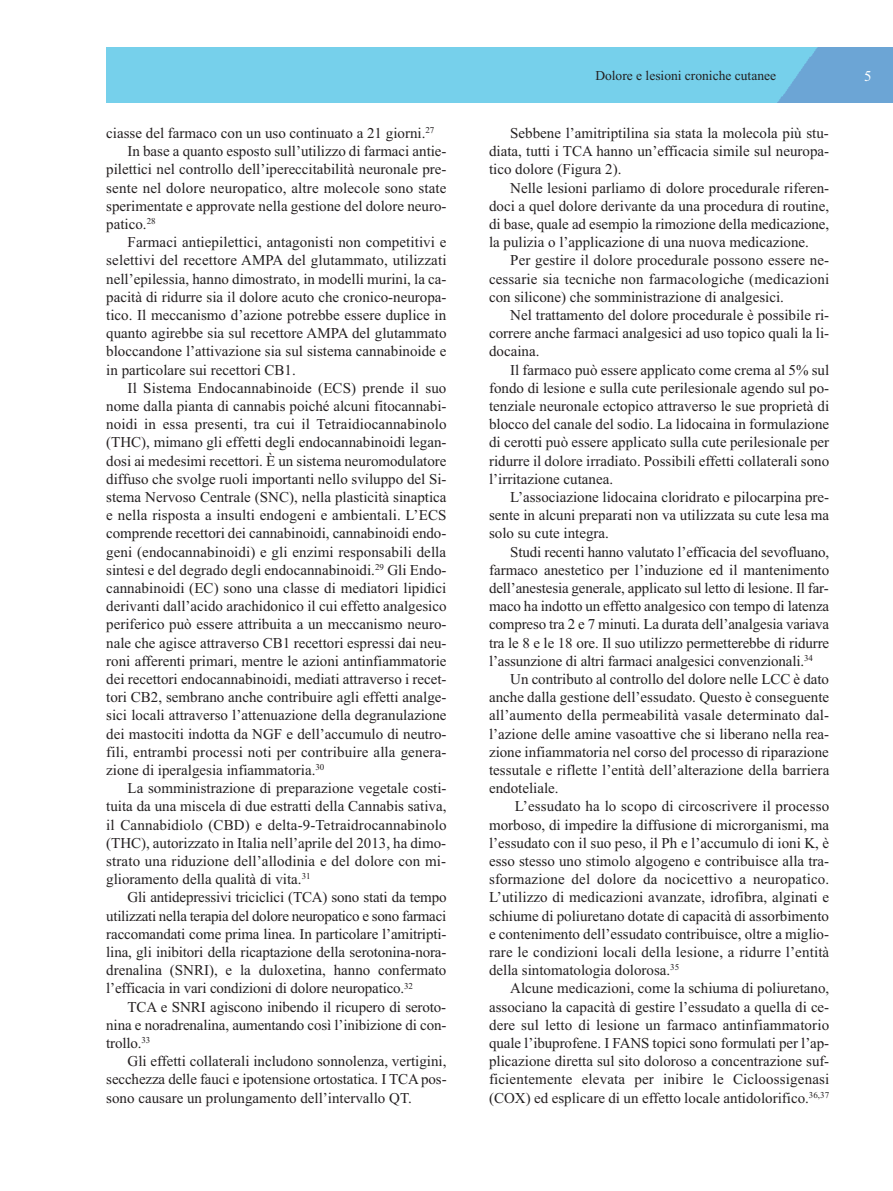
<style>
.page{position:relative;width:893px;height:1191px;background:#fff}
.page>*{position:absolute;margin:0;border:0;box-sizing:border-box;transform-origin:0 0}
.t1{font:15px/18.1px "Times New Roman";color:#231f20;text-align:justify}
.t2{font:15px "Times New Roman";letter-spacing:-.02em;color:#231f20}
.t3{font:15px "Times New Roman";color:#fff}
.t4{font:13.5px "Times New Roman";color:#231f20}
</style>
<div class="page">
<p class="t1" style="left:106px;top:124px;width:330px">ciasse del farmaco con un uso continuato a 21 giorni.<sup>27</sup></p>
<p class="t1" style="left:128px;top:142px;width:320px">In base a quanto esposto sull’utilizzo di farmaci antie-</p>
<p class="t1" style="left:106px;top:160px;width:342px">pilettici nel controllo dell’ipereccitabilità neuronale pre-</p>
<p class="t1" style="left:106px;top:178px;width:342px">sente nel dolore neuropatico, altre molecole sono state</p>
<p class="t1" style="left:106px;top:196px;width:342px">sperimentate e approvate nella gestione del dolore neuro-</p>
<p class="t1" style="left:106px;top:215px;width:51px">patico.<sup>28</sup></p>
<p class="t1" style="left:128px;top:233px;width:320px">Farmaci antiepilettici, antagonisti non competitivi e</p>
<p class="t1" style="left:106px;top:251px;width:342px">selettivi del recettore AMPA del glutammato, utilizzati</p>
<p class="t1" style="left:106px;top:269px;width:342px">nell’epilessia, hanno dimostrato, in modelli murini, la ca-</p>
<p class="t1" style="left:106px;top:287px;width:342px">pacità di ridurre sia il dolore acuto che cronico-neuropa-</p>
<p class="t1" style="left:106px;top:306px;width:341px">tico. Il meccanismo d’azione potrebbe essere duplice in</p>
<p class="t1" style="left:106px;top:324px;width:342px">quanto agirebbe sia sul recettore AMPA del glutammato</p>
<p class="t1" style="left:106px;top:342px;width:342px">bloccandone l’attivazione sia sul sistema cannabinoide e</p>
<p class="t1" style="left:106px;top:360px;width:191px">in particolare sui recettori CB1.</p>
<p class="t1" style="left:128px;top:378px;width:320px">Il Sistema Endocannabinoide (ECS) prende il suo</p>
<p class="t1" style="left:106px;top:397px;width:342px">nome dalla pianta di cannabis poiché alcuni fitocannabi-</p>
<p class="t1" style="left:106px;top:415px;width:342px">noidi in essa presenti, tra cui il Tetraidiocannabinolo</p>
<p class="t1" style="left:106px;top:433px;width:342px">(THC), mimano gli effetti degli endocannabinoidi legan-</p>
<p class="t1" style="left:106px;top:451px;width:342px">dosi ai medesimi recettori. È un sistema neuromodulatore</p>
<p class="t1" style="left:106px;top:469px;width:342px">diffuso che svolge ruoli importanti nello sviluppo del Si-</p>
<p class="t1" style="left:106px;top:488px;width:342px">stema Nervoso Centrale (SNC), nella plasticità sinaptica</p>
<p class="t1" style="left:106px;top:506px;width:342px">e nella risposta a insulti endogeni e ambientali. L’ECS</p>
<p class="t1" style="left:106px;top:524px;width:341px">comprende recettori dei cannabinoidi, cannabinoidi endo-</p>
<p class="t1" style="left:106px;top:542px;width:341px">geni (endocannabinoidi) e gli enzimi responsabili della</p>
<p class="t1" style="left:106px;top:560px;width:342px">sintesi e del degrado degli endocannabinoidi.<sup>29</sup> Gli Endo-</p>
<p class="t1" style="left:106px;top:579px;width:342px">cannabinoidi (EC) sono una classe di mediatori lipidici</p>
<p class="t1" style="left:106px;top:597px;width:342px">derivanti dall’acido arachidonico il cui effetto analgesico</p>
<p class="t1" style="left:106px;top:615px;width:342px">periferico può essere attribuita a un meccanismo neuro-</p>
<p class="t1" style="left:106px;top:633px;width:342px">nale che agisce attraverso CB1 recettori espressi dai neu-</p>
<p class="t1" style="left:106px;top:651px;width:342px">roni afferenti primari, mentre le azioni antinfiammatorie</p>
<p class="t1" style="left:106px;top:670px;width:342px">dei recettori endocannabinoidi, mediati attraverso i recet-</p>
<p class="t1" style="left:106px;top:688px;width:342px">tori CB2, sembrano anche contribuire agli effetti analge-</p>
<p class="t1" style="left:106px;top:706px;width:342px">sici locali attraverso l’attenuazione della degranulazione</p>
<p class="t1" style="left:106px;top:724px;width:342px">dei mastociti indotta da NGF e dell’accumulo di neutro-</p>
<p class="t1" style="left:106px;top:742px;width:342px">fili, entrambi processi noti per contribuire alla genera-</p>
<p class="t1" style="left:106px;top:761px;width:220px">zione di iperalgesia infiammatoria.<sup>30</sup></p>
<p class="t1" style="left:128px;top:779px;width:321px">La somministrazione di preparazione vegetale costi-</p>
<p class="t1" style="left:106px;top:797px;width:342px">tuita da una miscela di due estratti della Cannabis sativa,</p>
<p class="t1" style="left:106px;top:815px;width:342px">il Cannabidiolo (CBD) e delta-9-Tetraidrocannabinolo</p>
<p class="t1" style="left:106px;top:833px;width:341px">(THC), autorizzato in Italia nell’aprile del 2013, ha dimo-</p>
<p class="t1" style="left:106px;top:851px;width:341px">strato una riduzione dell’allodinia e del dolore con mi-</p>
<p class="t1" style="left:106px;top:870px;width:206px">glioramento della qualità di vita.<sup>31</sup></p>
<p class="t1" style="left:128px;top:888px;width:320px">Gli antidepressivi triciclici (TCA) sono stati da tempo</p>
<p class="t2" style="left:106px;top:906px;width:341px">utilizzati nella terapia del dolore neuropatico e sono farmaci</p>
<p class="t1" style="left:106px;top:924px;width:342px">raccomandati come prima linea. In particolare l’amitripti-</p>
<p class="t1" style="left:106px;top:942px;width:342px">lina, gli inibitori della ricaptazione della serotonina-nora-</p>
<p class="t1" style="left:106px;top:961px;width:342px">drenalina (SNRI), e la duloxetina, hanno confermato</p>
<p class="t1" style="left:106px;top:979px;width:308px">l’efficacia in vari condizioni di dolore neuropatico.<sup>32</sup></p>
<p class="t1" style="left:128px;top:997px;width:320px">TCA e SNRI agiscono inibendo il ricupero di seroto-</p>
<p class="t1" style="left:106px;top:1015px;width:342px">nina e noradrenalina, aumentando così l’inibizione di con-</p>
<p class="t1" style="left:106px;top:1033px;width:46px">trollo.<sup>33</sup></p>
<p class="t1" style="left:128px;top:1052px;width:320px">Gli effetti collaterali includono sonnolenza, vertigini,</p>
<p class="t1" style="left:106px;top:1070px;width:342px">secchezza delle fauci e ipotensione ortostatica. I TCA pos-</p>
<p class="t1" style="left:106px;top:1088px;width:307px">sono causare un prolungamento dell’intervallo QT.</p>
<p class="t4" style="left:595px;top:67px;width:182px">Dolore e lesioni croniche cutanee</p>
<p class="t3" style="left:864px;top:67px;width:9px">5</p>
<p class="t1" style="left:489px;top:124px;width:342px;text-indent:21px">Sebbene l’amitriptilina sia stata la molecola più stu&shy;diata, tutti i TCA hanno un’efficacia simile sul neuropa&shy;tico dolore (Figura 2).</p>
<p class="t1" style="left:489px;top:178px;width:342px;text-indent:21px">Nelle lesioni parliamo di dolore procedurale riferen&shy;doci a quel dolore derivante da una procedura di routine, di base, quale ad esempio la rimozione della medicazione, la pulizia o l’applicazione di una nuova medicazione.</p>
<p class="t1" style="left:489px;top:251px;width:342px;text-indent:21px">Per gestire il dolore procedurale possono essere ne&shy;cessarie sia tecniche non farmacologiche (medicazioni con silicone) che somministrazione di analgesici.</p>
<p class="t1" style="left:489px;top:306px;width:342px;text-indent:21px">Nel trattamento del dolore procedurale è possibile ri&shy;correre anche farmaci analgesici ad uso topico quali la li&shy;docaina.</p>
<p class="t1" style="left:489px;top:360px;width:342px;text-indent:21px">Il farmaco può essere applicato come crema al 5% sul fondo di lesione e sulla cute perilesionale agendo sul po&shy;tenziale neuronale ectopico attraverso le sue proprietà di blocco del canale del sodio. La lidocaina in formulazione di cerotti può essere applicato sulla cute perilesionale per ridurre il dolore irradiato. Possibili effetti collaterali sono l’irritazione cutanea.</p>
<p class="t1" style="left:489px;top:488px;width:342px;text-indent:21px">L’associazione lidocaina cloridrato e pilocarpina pre&shy;sente in alcuni preparati non va utilizzata su cute lesa ma solo su cute integra.</p>
<p class="t1" style="left:489px;top:542px;width:342px;text-indent:21px">Studi recenti hanno valutato l’efficacia del sevofluano, farmaco anestetico per l’induzione ed il mantenimento dell’anestesia generale, applicato sul letto di lesione. Il far&shy;maco ha indotto un effetto analgesico con tempo di latenza compreso tra 2 e 7 minuti. La durata dell’analgesia variava tra le 8 e le 18 ore. Il suo utilizzo permetterebbe di ridurre l’assunzione di altri farmaci analgesici convenzionali.<sup>34</sup></p>
<p class="t1" style="left:489px;top:670px;width:342px;text-indent:21px">Un contributo al controllo del dolore nelle LCC è dato anche dalla gestione dell’essudato. Questo è conseguente all’aumento della permeabilità vasale determinato dal&shy;l’azione delle amine vasoattive che si liberano nella rea&shy;zione infiammatoria nel corso del processo di riparazione tessutale e riflette l’entità dell’alterazione della barriera endoteliale.</p>
<p class="t1" style="left:489px;top:797px;width:342px;text-indent:26px">L’essudato ha lo scopo di circoscrivere il processo morboso, di impedire la diffusione di microrganismi, ma l’essudato con il suo peso, il Ph e l’accumulo di ioni K, è esso stesso uno stimolo algogeno e contribuisce alla tra&shy;sformazione del dolore da nocicettivo a neuropatico.<br>L’utilizzo di medicazioni avanzate, idrofibra, alginati e schiume di poliuretano dotate di capacità di assorbimento e contenimento dell’essudato contribuisce, oltre a miglio&shy;rare le condizioni locali della lesione, a ridurre l’entità della sintomatologia dolorosa.<sup>35</sup></p>
<p class="t1" style="left:489px;top:979px;width:342px;text-indent:21px">Alcune medicazioni, come la schiuma di poliuretano, associano la capacità di gestire l’essudato a quella di ce&shy;dere sul letto di lesione un farmaco antinfiammatorio quale l’ibuprofene. I FANS topici sono formulati per l’ap&shy;plicazione diretta sul sito doloroso a concentrazione suf&shy;ficientemente elevata per inibire le Cicloossigenasi (COX) ed esplicare di un effetto locale antidolorifico.<sup>36,37</sup></p>
</div>
